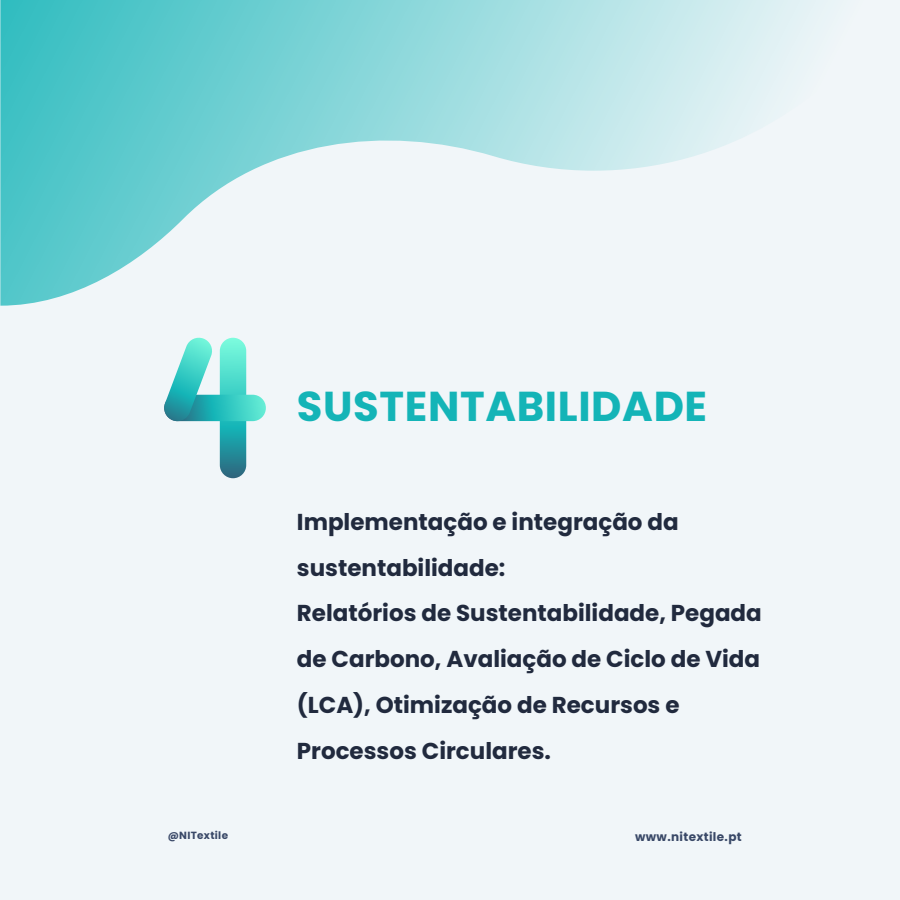
<style>
.page{position:relative;width:900px;height:900px;background:#f1f6f9}
.page>*{position:absolute;margin:0;border:0;box-sizing:border-box;transform-origin:0 0}
.t1{font:700 41.8px "Poppins";letter-spacing:.015em;color:#14b4b7}
.t2{font:700 23px/45.8px "Poppins";color:#212a3e}
.t3{font:700 12px "Poppins";letter-spacing:.03em;color:#394867}
.t4{font:700 10.4px "Poppins";letter-spacing:.03em;color:#394867}
</style>
<div class="page">
<svg style="left:0;top:0;width:820px;height:306px"></svg>
<svg style="left:220px;top:338px;width:26px;height:140px"></svg>
<svg style="left:164px;top:395px;width:102px;height:26px"></svg>
<svg style="left:164px;top:337px;width:50px;height:84px"></svg>
<p class="t1" style="left:297px;top:377px;width:412px">SUSTENTABILIDADE</p>
<p class="t2" style="left:297px;top:499px;width:383px">Implementação e integração da sustentabilidade:</p>
<p class="t2" style="left:297px;top:590px;width:466px">Relatórios de Sustentabilidade, Pegada de Carbono, Avaliação de Ciclo de Vida (LCA), Otimização de Recursos e Processos Circulares.</p>
<p class="t4" style="left:168px;top:828px;width:62px">@NITextile</p>
<p class="t3" style="left:635px;top:828px;width:108px">www.nitextile.pt</p>
</div>
